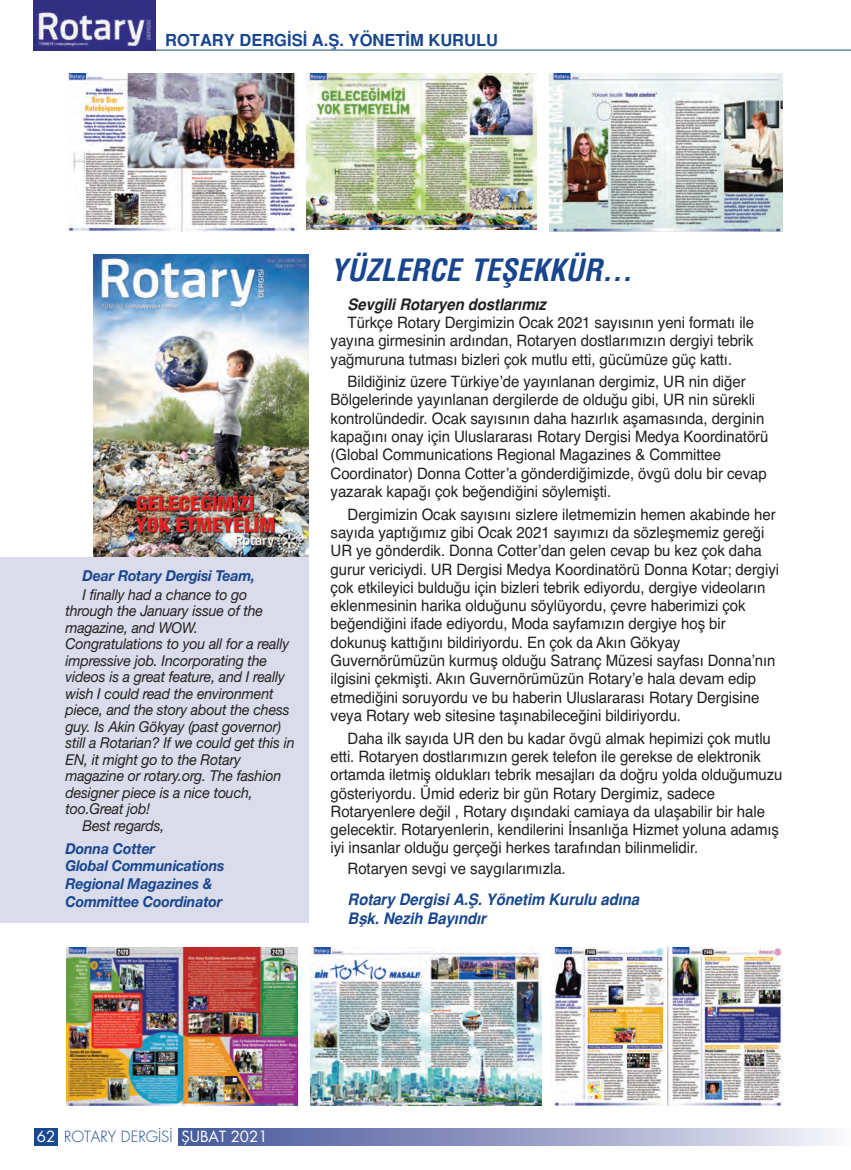
<style>
.page{position:relative;width:851px;height:1170px;background:#fff}
.page>*{position:absolute;margin:0;border:0;box-sizing:border-box;transform-origin:0 0}
.t1{font:italic 700 30px "Helveticam Cond";color:#18468e}
.t2{font:700 16.5px "Helveticam";color:#18468e}
.t3{font:15.75px/18.3px "Helvetica";letter-spacing:-.005em;color:#231f20;scale:.95 1}
.t4{font:italic 700 15.75px/18.8px "Helveticam";letter-spacing:-.005em;color:#18468e;scale:.95 1}
.t5{font:italic 700 15.75px "Helveticam";letter-spacing:-.005em;color:#231f20;scale:.95 1}
.t6{font:italic 15px "Helveticam New";letter-spacing:-.01em;color:#231f20;scale:.94 1}
.t7{font:italic 700 15px/17.7px "Helveticam New";letter-spacing:-.01em;color:#18468e;scale:.94 1}
.t8{font:15px "Futura Lightm";color:#18468e}
.s1{font-family:"Futura Bookm";color:#fff}
</style>
<div class="page">
<div style="left:0;top:557px;width:308px;height:365px;background:#dadceb"></div>
<hr style="left:34px;top:50px;width:816px;height:1px;background:#18468e">
<svg style="left:34px;top:1128px;width:797px;height:16px;background:#919ac3"></svg>
<div style="left:58px;top:1127px;width:120px;height:22px;background:#fff"></div>
<img style="left:34px;top:0;width:121px;height:50px">
<img style="left:94px;top:255px;width:214px;height:302px">
<img style="left:68px;top:73px;width:229px;height:159px">
<img style="left:549px;top:73px;width:233px;height:159px">
<img style="left:307px;top:73px;width:229px;height:156px">
<img style="left:66px;top:947px;width:232px;height:158px">
<img style="left:551px;top:947px;width:231px;height:158px">
<img style="left:311px;top:947px;width:230px;height:158px">
<p class="t2" style="left:165px;top:30px;width:334px">ROTARY DERGİSİ A.Ş. YÖNETİM KURULU</p>
<p class="t7" style="left:82px;top:566px;width:185px">Dear Rotary Dergisi Team,</p>
<p class="t6" style="left:82px;top:585px;width:177px">I finally had a chance to go</p>
<p class="t6" style="left:65px;top:601px;width:212px">through the January issue of the</p>
<p class="t6" style="left:65px;top:618px;width:142px">magazine, and WOW.</p>
<p class="t6" style="left:65px;top:634px;width:239px">Congratulations to you all for a really</p>
<p class="t6" style="left:65px;top:651px;width:216px">impressive job. Incorporating the</p>
<p class="t6" style="left:65px;top:667px;width:235px">videos is a great feature, and I really</p>
<p class="t6" style="left:65px;top:684px;width:223px">wish I could read the environment</p>
<p class="t6" style="left:65px;top:700px;width:240px">piece, and the story about the chess</p>
<p class="t6" style="left:65px;top:717px;width:231px">guy. Is Akin Gökyay (past governor)</p>
<p class="t6" style="left:65px;top:733px;width:245px">still a Rotarian? If we could get this in</p>
<p class="t6" style="left:65px;top:750px;width:188px">EN, it might go to the Rotary</p>
<p class="t6" style="left:65px;top:766px;width:231px">magazine or rotary.org. The fashion</p>
<p class="t6" style="left:65px;top:783px;width:201px">designer piece is a nice touch,</p>
<p class="t6" style="left:65px;top:799px;width:91px">too.Great job!</p>
<p class="t6" style="left:82px;top:816px;width:89px">Best regards,</p>
<p class="t7" style="left:65px;top:839px;width:171px">Donna Cotter<br>Global Communications<br>Regional Magazines &amp;<br>Committee Coordinator</p>
<h1 class="t1" style="left:330px;top:252px;width:303px">YÜZLERCE TEŞEKKÜR...</h1>
<p class="t5" style="left:347px;top:295px;width:210px">Sevgili Rotaryen dostlarımız</p>
<p class="t3" style="left:330px;top:313px;width:447px;text-align:justify;text-indent:17px">Türkçe Rotary Dergimizin Ocak 2021 sayısının yeni formatı ile yayına girmesinin ardından, Rotaryen dostlarımızın dergiyi tebrik yağmuruna tutması bizleri çok mutlu etti, gücümüze güç kattı.</p>
<p class="t3" style="left:330px;top:372px;width:462px;text-indent:17px">Bildiğiniz üzere Türkiye’de yayınlanan dergimiz, UR nin diğer Bölgelerinde yayınlanan dergilerde de olduğu gibi, UR nin sürekli kontrolündedir. Ocak sayısının daha hazırlık aşamasında, derginin kapağını onay için Uluslararası Rotary Dergisi Medya Koordinatörü (Global Communications Regional Magazines &amp; Committee Coordinator) Donna Cotter’a gönderdiğimizde, övgü dolu bir cevap yazarak kapağı çok beğendiğini söylemişti.</p>
<p class="t3" style="left:330px;top:505px;width:473px;text-indent:17px">Dergimizin Ocak sayısını sizlere iletmemizin hemen akabinde her sayıda yaptığımız gibi Ocak 2021 sayımızı da sözleşmemiz gereği UR ye gönderdik. Donna Cotter’dan gelen cevap bu kez çok daha gurur vericiydi. UR Dergisi Medya Koordinatörü Donna Kotar; dergiyi çok etkileyici bulduğu için bizleri tebrik ediyordu, dergiye videoların eklenmesinin harika olduğunu söylüyordu, çevre haberimizi çok beğendiğini ifade ediyordu, Moda sayfamızın dergiye hoş bir dokunuş kattığını bildiriyordu. En çok da Akın Gökyay Guvernörümüzün kurmuş olduğu Satranç Müzesi sayfası Donna’nın ilgisini çekmişti. Akın Guvernörümüzün Rotary’e hala devam edip etmediğini soruyordu ve bu haberin Uluslararası Rotary Dergisine veya Rotary web sitesine taşınabileceğini bildiriyordu.</p>
<p class="t3" style="left:330px;top:729px;width:477px;text-indent:17px">Daha ilk sayıda UR den bu kadar övgü almak hepimizi çok mutlu etti. Rotaryen dostlarımızın gerek telefon ile gerekse de elektronik ortamda iletmiş oldukları tebrik mesajları da doğru yolda olduğumuzu gösteriyordu. Ümid ederiz bir gün Rotary Dergimiz, sadece Rotaryenlere değil , Rotary dışındaki camiaya da ulaşabilir bir hale gelecektir. Rotaryenlerin, kendilerini İnsanlığa Hizmet yoluna adamış iyi insanlar olduğu gerçeği herkes tarafından bilinmelidir.</p>
<p class="t3" style="left:347px;top:859px;width:231px">Rotaryen sevgi ve saygılarımızla.</p>
<p class="t4" style="left:347px;top:890px;width:308px">Rotary Dergisi A.Ş. Yönetim Kurulu adına<br>Bşk. Nezih Bayındır</p>
<p class="t8" style="left:37px;top:1126px;width:232px"><span class="s1">62</span> ROTARY DERGİSİ <span class="s1">ŞUBAT 2021</span></p>
</div>
